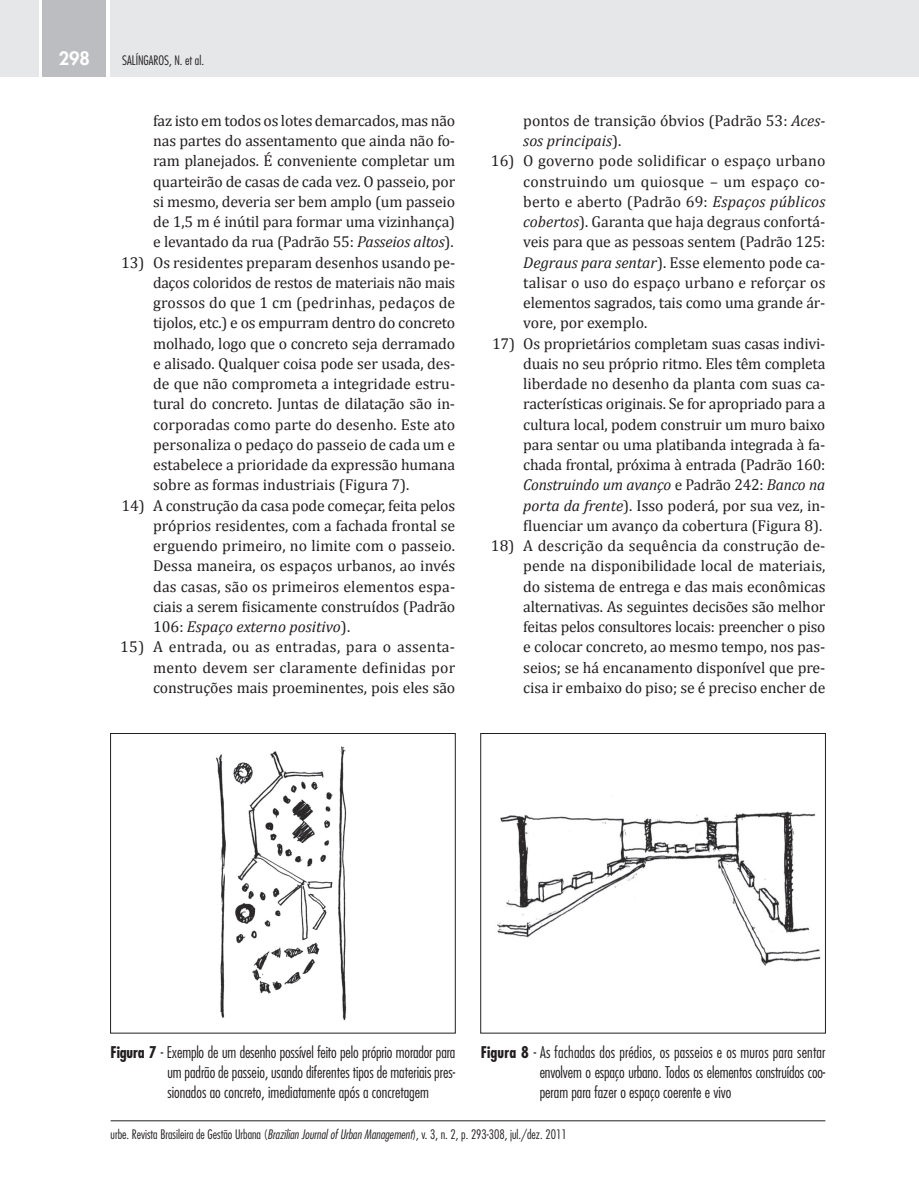
<style>
.page{position:relative;width:919px;height:1191px;background:#fff}
.page>*{position:absolute;margin:0;border:0;box-sizing:border-box;transform-origin:0 0}
.t1{font:800 18px "Futura Std";color:#fff}
.t2{font:15.75px/20.2px "Cambria";letter-spacing:-.01em;color:#231f20;text-align:justify}
.t3{font:300 condensed 15.75px/20.2px "Futura Std";color:#231f20;text-align:justify}
.t4{font:300 condensed 12.75px "Futura Std";color:#231f20}
.s1{font-style:italic}
.s2{font-weight:700}
</style>
<div class="page">
<div style="left:111px;top:0;width:807px;height:77px;background:#e6e7e9"></div>
<div style="left:43px;top:0;width:63px;height:77px;background:#bcbdc0"></div>
<hr style="left:111px;top:1120px;width:714px;height:1px;background:#231f20">
<div style="left:0;top:0;width:38px;height:77px;background:#e6e7e9"></div>
<img style="left:216px;top:746px;width:131px;height:275px">
<div style="left:110px;top:733px;width:345px;height:300px;border:1px solid #231f20"></div>
<img style="left:497px;top:811px;width:324px;height:155px">
<div style="left:480px;top:733px;width:345px;height:300px;border:1px solid #231f20"></div>
<p class="t1" style="left:59px;top:50px;width:33px">298</p>
<p class="t4" style="left:122px;top:55px;width:83px">SALÍNGAROS, N. et al.</p>
<p class="t2" style="left:153px;top:110px;width:303px">faz isto em todos os lotes demarcados, mas não nas partes do assentamento que ainda não fo&shy;ram planejados. É conveniente completar um quarteirão de casas de cada vez. O passeio, por si mesmo, deveria ser bem amplo (um passeio de 1,5 m é inútil para formar uma vizinhança) e levantado da rua (Padrão 55: <span class="s1">Passeios altos</span>).</p>
<p class="t2" style="left:153px;top:252px;width:303px;text-indent:-32px">13) Os residentes preparam desenhos usando pe&shy;daços coloridos de restos de materiais não mais grossos do que 1 cm (pedrinhas, pedaços de tijolos, etc.) e os empurram dentro do concreto molhado, logo que o concreto seja derramado e alisado. Qualquer coisa pode ser usada, des&shy;de que não comprometa a integridade estru&shy;tural do concreto. Juntas de dilatação são in&shy;corporadas como parte do desenho. Este ato personaliza o pedaço do passeio de cada um e estabelece a prioridade da expressão humana sobre as formas industriais (Figura 7).</p>
<p class="t2" style="left:153px;top:495px;width:303px;text-indent:-31px">14) A construção da casa pode começar, feita pelos próprios residentes, com a fachada frontal se erguendo primeiro, no limite com o passeio.<br>Dessa maneira, os espaços urbanos, ao invés das casas, são os primeiros elementos espa&shy;ciais a serem fisicamente construídos (Padrão 106: <span class="s1">Espaço externo positivo</span>).</p>
<p class="t2" style="left:153px;top:636px;width:303px;text-indent:-33px">15) A entrada, ou as entradas, para o assenta&shy;mento devem ser claramente definidas por construções mais proeminentes, pois eles são</p>
<p class="t2" style="left:523px;top:110px;width:303px">pontos de transição óbvios (Padrão 53: <span class="s1">Aces&shy;sos principais</span>).</p>
<p class="t2" style="left:523px;top:150px;width:303px;text-indent:-32px">16) O governo pode solidificar o espaço urbano construindo um quiosque – um espaço co&shy;berto e aberto (Padrão 69: <span class="s1">Espaços públicos cobertos</span>). Garanta que haja degraus confortá&shy;veis para que as pessoas sentem (Padrão 125:<br><span class="s1">Degraus para sentar</span>). Esse elemento pode ca&shy;talisar o uso do espaço urbano e reforçar os elementos sagrados, tais como uma grande ár&shy;vore, por exemplo.</p>
<p class="t2" style="left:523px;top:333px;width:303px;text-indent:-31px">17) Os proprietários completam suas casas indivi&shy;duais no seu próprio ritmo. Eles têm completa liberdade no desenho da planta com suas ca&shy;racterísticas originais. Se for apropriado para a cultura local, podem construir um muro baixo para sentar ou uma platibanda integrada à fa&shy;chada frontal, próxima à entrada (Padrão 160:<br><span class="s1">Construindo um avanço</span> e Padrão 242: <span class="s1">Banco na porta da frente</span>). Isso poderá, por sua vez, in&shy;fluenciar um avanço da cobertura (Figura 8).</p>
<p class="t2" style="left:523px;top:535px;width:303px;text-indent:-32px">18) A descrição da sequência da construção de&shy;pende na disponibilidade local de materiais, do sistema de entrega e das mais econômicas alternativas. As seguintes decisões são melhor feitas pelos consultores locais: preencher o piso e colocar concreto, ao mesmo tempo, nos pas&shy;seios; se há encanamento disponível que pre&shy;cisa ir embaixo do piso; se é preciso encher de</p>
<p class="t3" style="left:167px;top:1042px;width:289px;text-indent:-57px"><span class="s2">Figura 7</span> - Exemplo de um desenho possível feito pelo próprio morador para um padrão de passeio, usando diferentes tipos de materiais pres&shy;sionados ao concreto, imediatamente após a concretagem</p>
<p class="t3" style="left:539px;top:1042px;width:287px;text-indent:-59px"><span class="s2">Figura 8</span> - As fachadas dos prédios, os passeios e os muros para sentar envolvem o espaço urbano. Todos os elementos construídos coo&shy;peram para fazer o espaço coerente e vivo</p>
<p class="t4" style="left:111px;top:1128px;width:457px">urbe. Revista Brasileira de Gestão Urbana (<span class="s1">Brazilian Journal of Urban Management</span>), v. 3, n. 2, p. 293-308, jul./dez. 2011</p>
</div>
